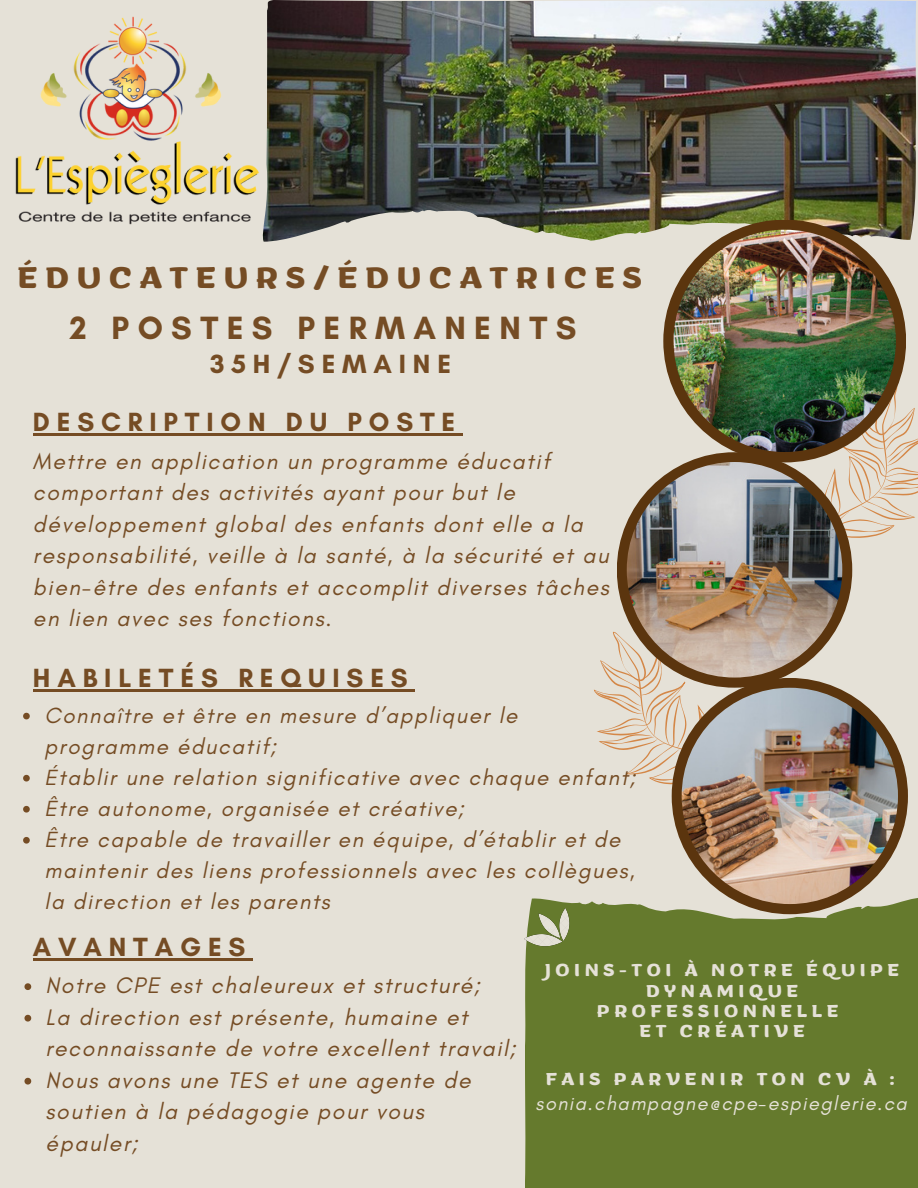
<style>
.page{position:relative;width:918px;height:1188px;background:#e5e1d7}
.page>*{position:absolute;margin:0;border:0;box-sizing:border-box;transform-origin:0 0}
.t1{font:700 32.85px "Glacial Indifference";letter-spacing:.255em;color:#754c24}
.t2{font:700 29.85px "ZT Arturo";letter-spacing:.255em;color:#754c24}
.t3{font:700 26.85px "Glacial Indifference";letter-spacing:.255em;color:#754c24}
.t4{font:italic 22.95px/31.5px "Glacial Indifference";letter-spacing:.07em;color:#754c24}
.t5{font:italic 22.8px/31.5px "Glacial Indifference";letter-spacing:.07em;color:#754c24}
.t6{font:italic 22.35px/31px "Glacial Indifference";letter-spacing:.07em;color:#754c24}
.t7{font:italic 19.95px "Glacial Indifference";letter-spacing:.07em;color:#e5e1d7}
.t8{font:700 17.25px/20.2px "ZT Arturo";letter-spacing:.255em;color:#e5e1d7;text-align:center}
</style>
<div class="page">
<div style="left:525px;top:896px;width:393px;height:292px;background:#657a2d"></div>
<img style="left:280px;top:0;width:636px;height:242px">
<svg style="left:790px;top:384px;width:128px;height:172px"></svg>
<svg style="left:594px;top:631px;width:141px;height:164px"></svg>
<div style="left:617px;top:452px;width:235px;height:236px;background:#5b350e;border-radius:50%"></div>
<img style="left:627px;top:462px;width:215px;height:216px;border-radius:50%">
<div style="left:672px;top:678px;width:236px;height:236px;background:#5b350e;border-radius:50%"></div>
<img style="left:682px;top:688px;width:216px;height:216px;border-radius:50%">
<div style="left:663px;top:220px;width:243px;height:242px;background:#5b350e;border-radius:50%"></div>
<img style="left:674px;top:230px;width:222px;height:222px;border-radius:50%">
<img style="left:525px;top:909px;width:45px;height:38px">
<img style="left:15px;top:0;width:265px;height:242px">
<hr style="left:33px;top:433px;width:429px;height:3px;background:#754c24">
<hr style="left:33px;top:689px;width:382px;height:2px;background:#754c24">
<svg style="left:23px;top:713px;width:7px;height:6px"></svg>
<svg style="left:23px;top:775px;width:7px;height:7px"></svg>
<svg style="left:23px;top:806px;width:7px;height:7px"></svg>
<svg style="left:23px;top:837px;width:7px;height:7px"></svg>
<hr style="left:33px;top:958px;width:219px;height:3px;background:#754c24">
<svg style="left:24px;top:983px;width:7px;height:7px"></svg>
<svg style="left:24px;top:1015px;width:7px;height:7px"></svg>
<svg style="left:24px;top:1078px;width:7px;height:7px"></svg>
<p class="t2" style="left:18px;top:266px;width:626px">ÉDUCATEURS/ÉDUCATRICES</p>
<p class="t1" style="left:70px;top:308px;width:508px">2 POSTES PERMANENTS</p>
<p class="t3" style="left:210px;top:347px;width:243px">35H/SEMAINE</p>
<p class="t3" style="left:33px;top:406px;width:424px">DESCRIPTION DU POSTE</p>
<p class="t5" style="left:33px;top:445px;width:578px">Mettre en application un programme éducatif comportant des activités ayant pour but le développement global des enfants dont elle a la responsabilité, veille à la santé, à la sécurité et au bien-être des enfants et accomplit diverses tâches en lien avec ses fonctions.</p>
<p class="t3" style="left:33px;top:661px;width:376px">HABILETÉS REQUISES</p>
<p class="t6" style="left:45px;top:699px;width:474px">Connaître et être en mesure d’appliquer le programme éducatif;</p>
<p class="t6" style="left:45px;top:761px;width:593px">Établir une relation significative avec chaque enfant;</p>
<p class="t6" style="left:45px;top:793px;width:421px">Être autonome, organisée et créative;</p>
<p class="t6" style="left:45px;top:824px;width:592px">Être capable de travailler en équipe, d’établir et de maintenir des liens professionnels avec les collègues, la direction et les parents</p>
<p class="t3" style="left:33px;top:931px;width:214px">AVANTAGES</p>
<p class="t4" style="left:45px;top:970px;width:436px">Notre CPE est chaleureux et structuré;</p>
<p class="t4" style="left:45px;top:1001px;width:472px">La direction est présente, humaine et reconnaissante de votre excellent travail;</p>
<p class="t4" style="left:45px;top:1064px;width:427px">Nous avons une TES et une agente de soutien à la pédagogie pour vous épauler;</p>
<p class="t8" style="left:545px;top:962px;width:356px">JOINS-TOI À NOTRE ÉQUIPE<br>DYNAMIQUE</p>
<p class="t8" style="left:597px;top:1003px;width:243px">PROFESSIONNELLE</p>
<p class="t8" style="left:640px;top:1023px;width:167px">ET CRÉATIVE</p>
<p class="t8" style="left:546px;top:1071px;width:350px">FAIS PARVENIR TON CV À :</p>
<p class="t7" style="left:536px;top:1091px;width:373px">sonia.champagne@cpe-espieglerie.ca</p>
</div>
